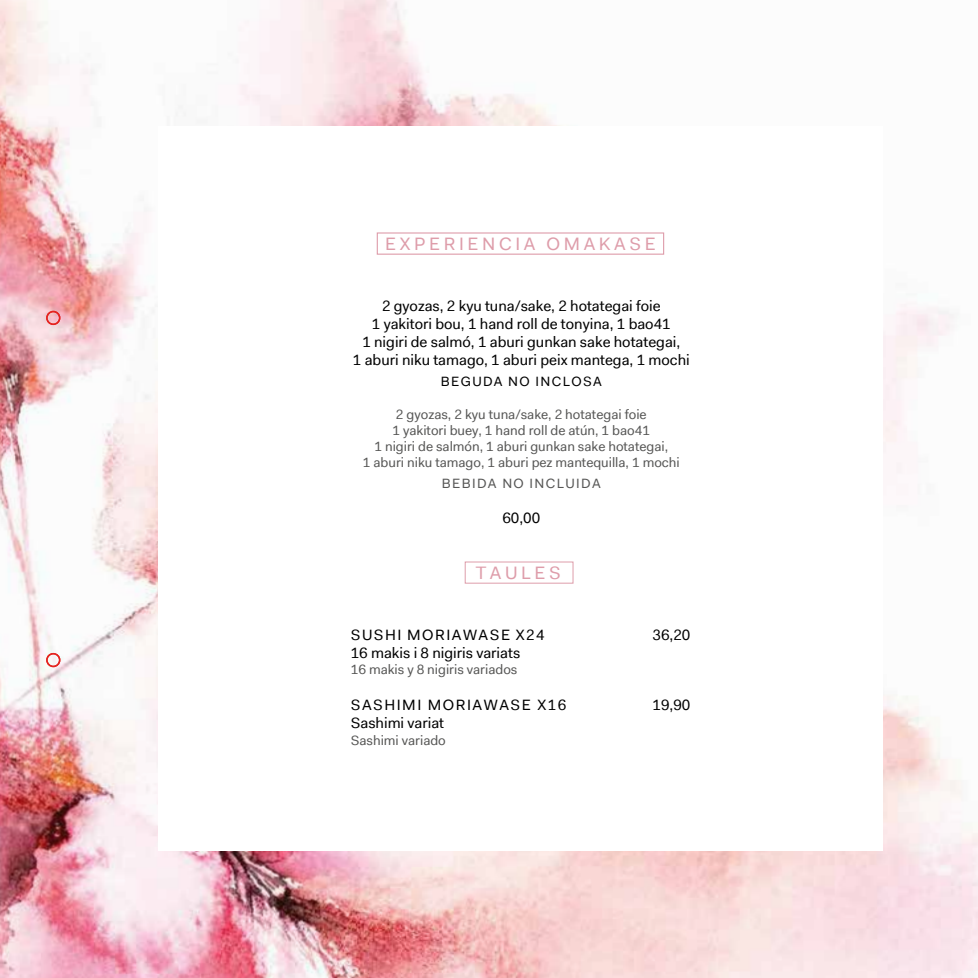
<style>
.page{position:relative;width:978px;height:978px;background:#fff}
.page>*{position:absolute;margin:0;border:0;box-sizing:border-box;transform-origin:0 0}
.t1{font:18px "Fakt";letter-spacing:.2em;color:#de9daa}
.t2{font:15px/18px "Fakt";color:#000;text-align:center}
.t3{font:15px "Fakt";letter-spacing:.1em;color:#000}
.t4{font:13.5px/16.2px "Fakt";color:#575756;text-align:center}
.t5{font:13.5px "Fakt";letter-spacing:.1em;color:#575756}
.t6{font:13.5px "Fakt";letter-spacing:.1em;color:#000}
</style>
<div class="page">
<img style="left:0;top:0;width:978px;height:978px">
<div style="left:158px;top:127px;width:725px;height:724px;background:#fff"></div>
<div style="left:465px;top:562px;width:108px;height:22px;border:1px solid #de9daa"></div>
<div style="left:377px;top:232px;width:287px;height:23px;border:1px solid #de9daa"></div>
<div style="left:46px;top:311px;width:14px;height:14px;border:2px solid #e52420;border-radius:50%"></div>
<div style="left:46px;top:653px;width:14px;height:14px;border:2px solid #e52420;border-radius:50%"></div>
<p class="t1" style="left:385px;top:232px;width:272px">EXPERIENCIA OMAKASE</p>
<p class="t2" style="left:353px;top:297px;width:338px">2 gyozas, 2 kyu tuna/sake, 2 hotategai foie<br>1 yakitori bou, 1 hand roll de tonyina, 1 bao41<br>1 nigiri de salmó, 1 aburi gunkan sake hotategai,<br>1 aburi niku tamago, 1 aburi peix mantega, 1 mochi</p>
<p class="t6" style="left:441px;top:373px;width:163px">BEGUDA NO INCLOSA</p>
<p class="t4" style="left:363px;top:406px;width:318px">2 gyozas, 2 kyu tuna/sake, 2 hotategai foie<br>1 yakitori buey, 1 hand roll de atún, 1 bao41<br>1 nigiri de salmón, 1 aburi gunkan sake hotategai,<br>1 aburi niku tamago, 1 aburi pez mantequilla, 1 mochi</p>
<p class="t5" style="left:442px;top:475px;width:160px">BEBIDA NO INCLUIDA</p>
<p class="t2" style="left:502px;top:508px;width:39px">60,00</p>
<p class="t1" style="left:476px;top:561px;width:87px">TAULES</p>
<p class="t3" style="left:351px;top:625px;width:195px">SUSHI MORIAWASE X24</p>
<p class="t2" style="left:653px;top:626px;width:39px">36,20</p>
<p class="t2" style="left:351px;top:644px;width:171px">16 makis i 8 nigiris variats</p>
<p class="t4" style="left:351px;top:661px;width:168px">16 makis y 8 nigiris variados</p>
<p class="t3" style="left:351px;top:695px;width:217px">SASHIMI MORIAWASE X16</p>
<p class="t2" style="left:653px;top:696px;width:39px">19,90</p>
<p class="t2" style="left:351px;top:714px;width:95px">Sashimi variat</p>
<p class="t4" style="left:351px;top:732px;width:97px">Sashimi variado</p>
</div>
